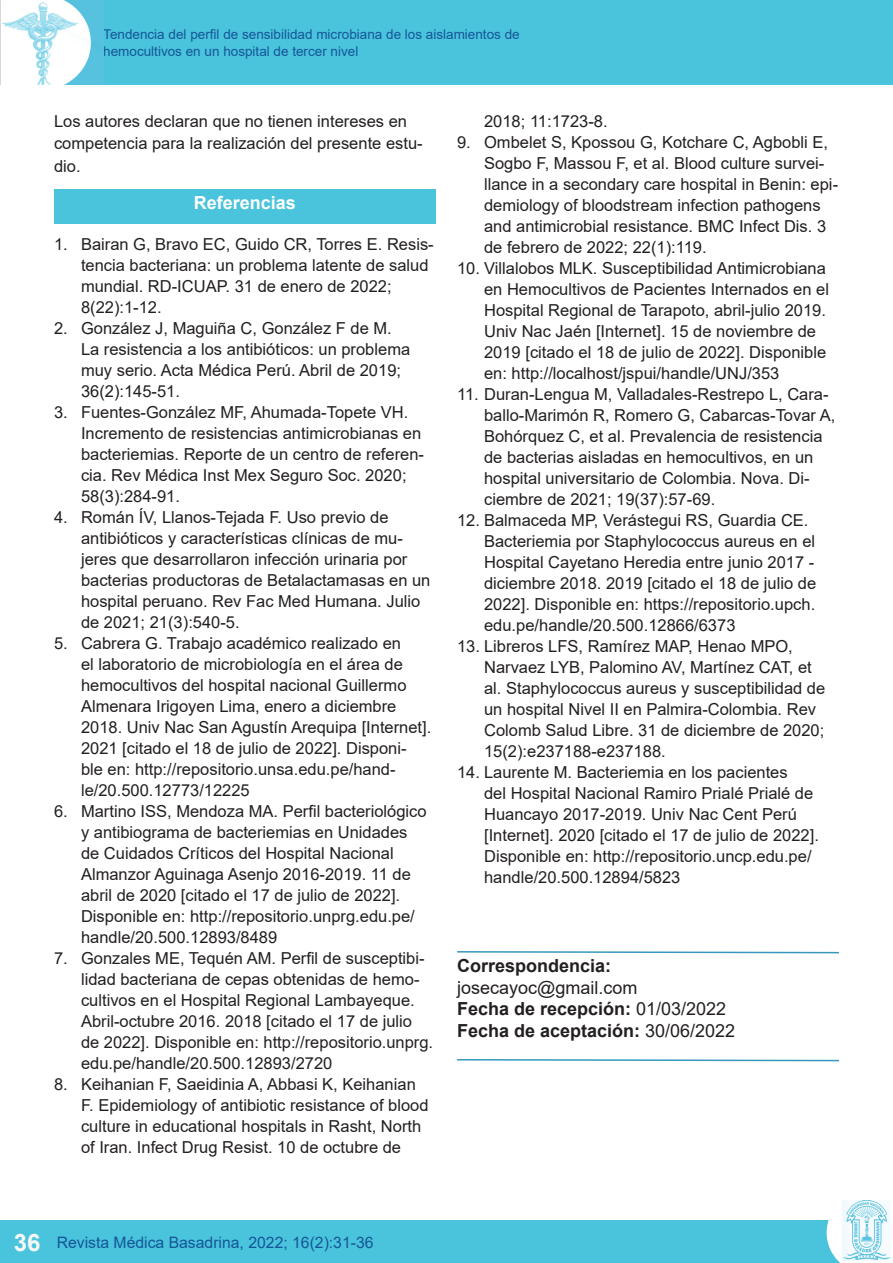
<style>
.page{position:relative;width:893px;height:1263px;background:#fff}
.page>*{position:absolute;margin:0;border:0;box-sizing:border-box;transform-origin:0 0}
.t1{font:700 24px "Arial";color:#f7f7f8}
.t2{font:700 18px "Arial";color:#231f20}
.t3{font:18px "Arial";color:#231f20}
.t4{font:700 18px "Arial";color:#fffefa}
.t5{font:16.5px/21px "Arial";color:#231f20}
.t6{font:15.75px "Arial";color:#165698}
.t7{font:13.5px/16.5px "Arial";color:#165698}
.s1{font-weight:400}
</style>
<div class="page">
<div style="left:0;top:0;width:892px;height:85px;background:#49c4dc"></div>
<img style="left:0;top:0;width:103px;height:85px">
<div style="left:0;top:1221px;width:893px;height:42px;background:#49c4dc"></div>
<svg style="left:827px;top:1200px;width:66px;height:63px"></svg>
<img style="left:843px;top:1200px;width:47px;height:60px">
<div style="left:54px;top:190px;width:381px;height:34px;background:#49c4dc"></div>
<svg style="left:457px;top:951px;width:382px;height:3px"></svg>
<svg style="left:457px;top:1059px;width:382px;height:3px"></svg>
<p class="t7" style="left:103px;top:26px;width:418px">Tendencia del perfil de sensibilidad microbiana de los aislamientos de hemocultivos en un hospital de tercer nivel</p>
<p class="t5" style="left:54px;top:110px;width:370px;line-height:22.5px">Los autores declaran que no tienen intereses en competencia para la realización del presente estu&shy;dio.</p>
<p class="t4" style="left:194px;top:190px;width:104px">Referencias</p>
<p class="t5" style="left:81px;top:234px;width:354px;text-indent:-27px">1. Bairan G, Bravo EC, Guido CR, Torres E. Resis&shy;tencia bacteriana: un problema latente de salud mundial. RD-ICUAP. 31 de enero de 2022; 8(22):1-12.</p>
<p class="t5" style="left:81px;top:318px;width:331px;text-indent:-27px">2. González J, Maguiña C, González F de M.<br>La resistencia a los antibióticos: un problema muy serio. Acta Médica Perú. Abril de 2019; 36(2):145-51.</p>
<p class="t5" style="left:81px;top:402px;width:345px;text-indent:-27px">3. Fuentes-González MF, Ahumada-Topete VH.<br>Incremento de resistencias antimicrobianas en bacteriemias. Reporte de un centro de referen&shy;cia. Rev Médica Inst Mex Seguro Soc. 2020; 58(3):284-91.</p>
<p class="t5" style="left:81px;top:507px;width:351px;text-indent:-27px">4. Román ÍV, Llanos-Tejada F. Uso previo de antibióticos y características clínicas de mu&shy;jeres que desarrollaron infección urinaria por bacterias productoras de Betalactamasas en un hospital peruano. Rev Fac Med Humana. Julio de 2021; 21(3):540-5.</p>
<p class="t5" style="left:81px;top:633px;width:352px;text-indent:-27px">5. Cabrera G. Trabajo académico realizado en<br>el laboratorio de microbiología en el área de hemocultivos del hospital nacional Guillermo Almenara Irigoyen Lima, enero a diciembre 2018. Univ Nac San Agustín Arequipa [Internet].<br>2021 [citado el 18 de julio de 2022]. Disponi&shy;ble en: http://repositorio.unsa.edu.pe/hand&shy;le/20.500.12773/12225</p>
<p class="t5" style="left:81px;top:801px;width:347px;text-indent:-27px">6. Martino ISS, Mendoza MA. Perfil bacteriológico y antibiograma de bacteriemias en Unidades de Cuidados Críticos del Hospital Nacional Almanzor Aguinaga Asenjo 2016-2019. 11 de abril de 2020 [citado el 17 de julio de 2022].<br>Disponible en: http://repositorio.unprg.edu.pe/ handle/20.500.12893/8489</p>
<p class="t5" style="left:81px;top:948px;width:354px;text-indent:-27px">7. Gonzales ME, Tequén AM. Perfil de susceptibi&shy;lidad bacteriana de cepas obtenidas de hemo&shy;cultivos en el Hospital Regional Lambayeque.<br>Abril-octubre 2016. 2018 [citado el 17 de julio de 2022]. Disponible en: http://repositorio.unprg. edu.pe/handle/20.500.12893/2720</p>
<p class="t5" style="left:81px;top:1074px;width:349px;text-indent:-27px">8. Keihanian F, Saeidinia A, Abbasi K, Keihanian F. Epidemiology of antibiotic resistance of blood culture in educational hospitals in Rasht, North of Iran. Infect Drug Resist. 10 de octubre de</p>
<p class="t5" style="left:484px;top:110px;width:125px">2018; 11:1723-8.</p>
<p class="t5" style="left:484px;top:131px;width:356px;text-indent:-27px">9. Ombelet S, Kpossou G, Kotchare C, Agbobli E, Sogbo F, Massou F, et al. Blood culture survei&shy;llance in a secondary care hospital in Benin: epi&shy;demiology of bloodstream infection pathogens and antimicrobial resistance. BMC Infect Dis. 3 de febrero de 2022; 22(1):119.</p>
<p class="t5" style="left:484px;top:257px;width:346px;text-indent:-27px">10. Villalobos MLK. Susceptibilidad Antimicrobiana en Hemocultivos de Pacientes Internados en el Hospital Regional de Tarapoto, abril-julio 2019.<br>Univ Nac Jaén [Internet]. 15 de noviembre de 2019 [citado el 18 de julio de 2022]. Disponible en: http://localhost/jspui/handle/UNJ/353</p>
<p class="t5" style="left:484px;top:383px;width:353px;text-indent:-27px">11. Duran-Lengua M, Valladales-Restrepo L, Cara&shy;ballo-Marimón R, Romero G, Cabarcas-Tovar A, Bohórquez C, et al. Prevalencia de resistencia de bacterias aisladas en hemocultivos, en un hospital universitario de Colombia. Nova. Di&shy;ciembre de 2021; 19(37):57-69.</p>
<p class="t5" style="left:484px;top:509px;width:334px;text-indent:-27px">12. Balmaceda MP, Verástegui RS, Guardia CE.<br>Bacteriemia por Staphylococcus aureus en el Hospital Cayetano Heredia entre junio 2017 - diciembre 2018. 2019 [citado el 18 de julio de 2022]. Disponible en: https://repositorio.upch. edu.pe/handle/20.500.12866/6373</p>
<p class="t5" style="left:484px;top:635px;width:343px;text-indent:-27px">13. Libreros LFS, Ramírez MAP, Henao MPO, Narvaez LYB, Palomino AV, Martínez CAT, et al. Staphylococcus aureus y susceptibilidad de un hospital Nivel II en Palmira-Colombia. Rev Colomb Salud Libre. 31 de diciembre de 2020; 15(2):e237188-e237188.</p>
<p class="t5" style="left:484px;top:761px;width:336px;text-indent:-27px">14. Laurente M. Bacteriemia en los pacientes<br>del Hospital Nacional Ramiro Prialé Prialé de Huancayo 2017-2019. Univ Nac Cent Perú [Internet]. 2020 [citado el 17 de julio de 2022].<br>Disponible en: http://repositorio.uncp.edu.pe/ handle/20.500.12894/5823</p>
<p class="t2" style="left:457px;top:953px;width:156px">Correspondencia:</p>
<p class="t3" style="left:457px;top:975px;width:182px">josecayoc@gmail.com</p>
<p class="t2" style="left:457px;top:996px;width:271px">Fecha de recepción: <span class="s1">01/03/2022</span></p>
<p class="t2" style="left:457px;top:1018px;width:280px">Fecha de aceptación: <span class="s1">30/06/2022</span></p>
<p class="t1" style="left:14px;top:1225px;width:28px">36</p>
<p class="t6" style="left:57px;top:1231px;width:318px">Revista Médica Basadrina, 2022; 16(2):31-36</p>
</div>
